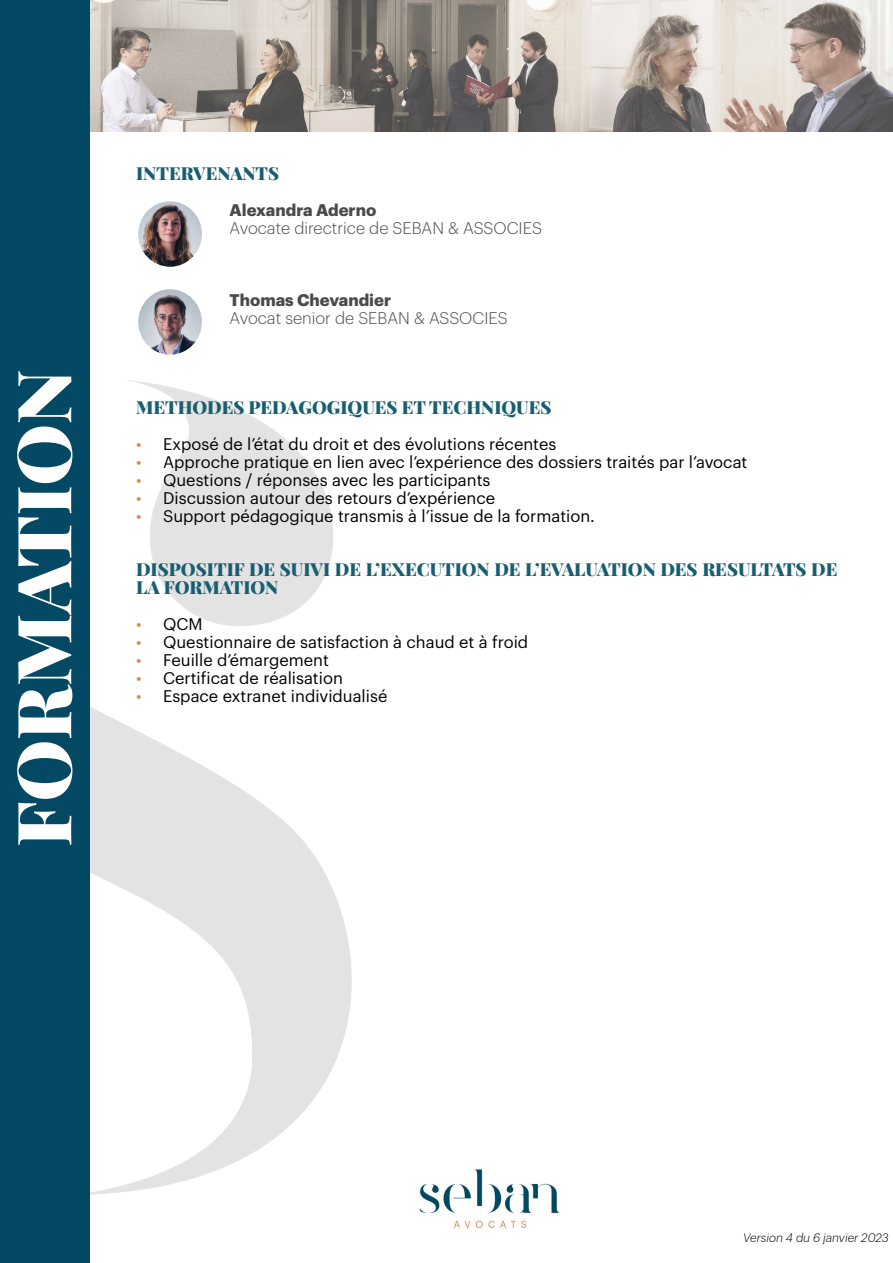
<style>
.page{position:relative;width:893px;height:1263px;background:#fff}
.page>*{position:absolute;margin:0;border:0;box-sizing:border-box;transform-origin:0 0}
.t1{font:900 75px "Playfair Display";letter-spacing:-.005em;color:#fff}
.t2{font:900 18px/18px "Playfair Display";color:#185e71}
.t3{font:16.5px "Graphik";color:#000}
.t4{font:300 16.5px "Graphik";color:#4a4a49}
.t5{font:700 16.5px "Graphik";color:#4a4a49}
.t6{font:italic 300 12px "Graphik";color:#000}
.s1{color:#e18546}
</style>
<div class="page">
<img style="left:89px;top:155px;width:263px;height:1108px">
<img style="left:89px;top:0;width:804px;height:132px">
<div style="left:0;top:0;width:89px;height:1263px;background:#044964"></div>
<img style="left:419px;top:1169px;width:141px;height:60px">
<img style="left:138px;top:201px;width:64px;height:66px">
<img style="left:138px;top:289px;width:64px;height:66px">
<h1 class="t1" style="left:-5px;top:847px;width:479px;rotate:-90deg">FORMATION</h1>
<p class="t2" style="left:136px;top:164px;width:145px">INTERVENANTS</p>
<p class="t5" style="left:230px;top:197px;width:148px">Alexandra Aderno</p>
<p class="t4" style="left:230px;top:216px;width:314px">Avocate directrice de SEBAN &amp; ASSOCIES</p>
<p class="t5" style="left:230px;top:287px;width:163px">Thomas Chevandier</p>
<p class="t4" style="left:230px;top:306px;width:280px">Avocat senior de SEBAN &amp; ASSOCIES</p>
<p class="t2" style="left:136px;top:398px;width:417px">METHODES PEDAGOGIQUES ET TECHNIQUES</p>
<p class="t3" style="left:136px;top:432px;width:422px"><span class="s1">•</span> Exposé de l’état du droit et des évolutions récentes</p>
<p class="t3" style="left:136px;top:450px;width:613px"><span class="s1">•</span> Approche pratique en lien avec l’expérience des dossiers traités par l’avocat</p>
<p class="t3" style="left:136px;top:468px;width:356px"><span class="s1">•</span> Questions / réponses avec les participants</p>
<p class="t3" style="left:136px;top:486px;width:361px"><span class="s1">•</span> Discussion autour des retours d’expérience</p>
<p class="t3" style="left:136px;top:504px;width:460px"><span class="s1">•</span> Support pédagogique transmis à l’issue de la formation.</p>
<p class="t2" style="left:136px;top:560px;width:703px">DISPOSITIF DE SUIVI DE L’EXECUTION DE L’EVALUATION DES RESULTATS DE<br>LA FORMATION</p>
<p class="t3" style="left:136px;top:612px;width:68px"><span class="s1">•</span> QCM</p>
<p class="t3" style="left:136px;top:630px;width:394px"><span class="s1">•</span> Questionnaire de satisfaction à chaud et à froid</p>
<p class="t3" style="left:136px;top:648px;width:194px"><span class="s1">•</span> Feuille d’émargement</p>
<p class="t3" style="left:136px;top:666px;width:208px"><span class="s1">•</span> Certificat de réalisation</p>
<p class="t3" style="left:136px;top:684px;width:253px"><span class="s1">•</span> Espace extranet individualisé</p>
<p class="t6" style="left:743px;top:1229px;width:147px">Version 4 du 6 janvier 2023</p>
</div>
